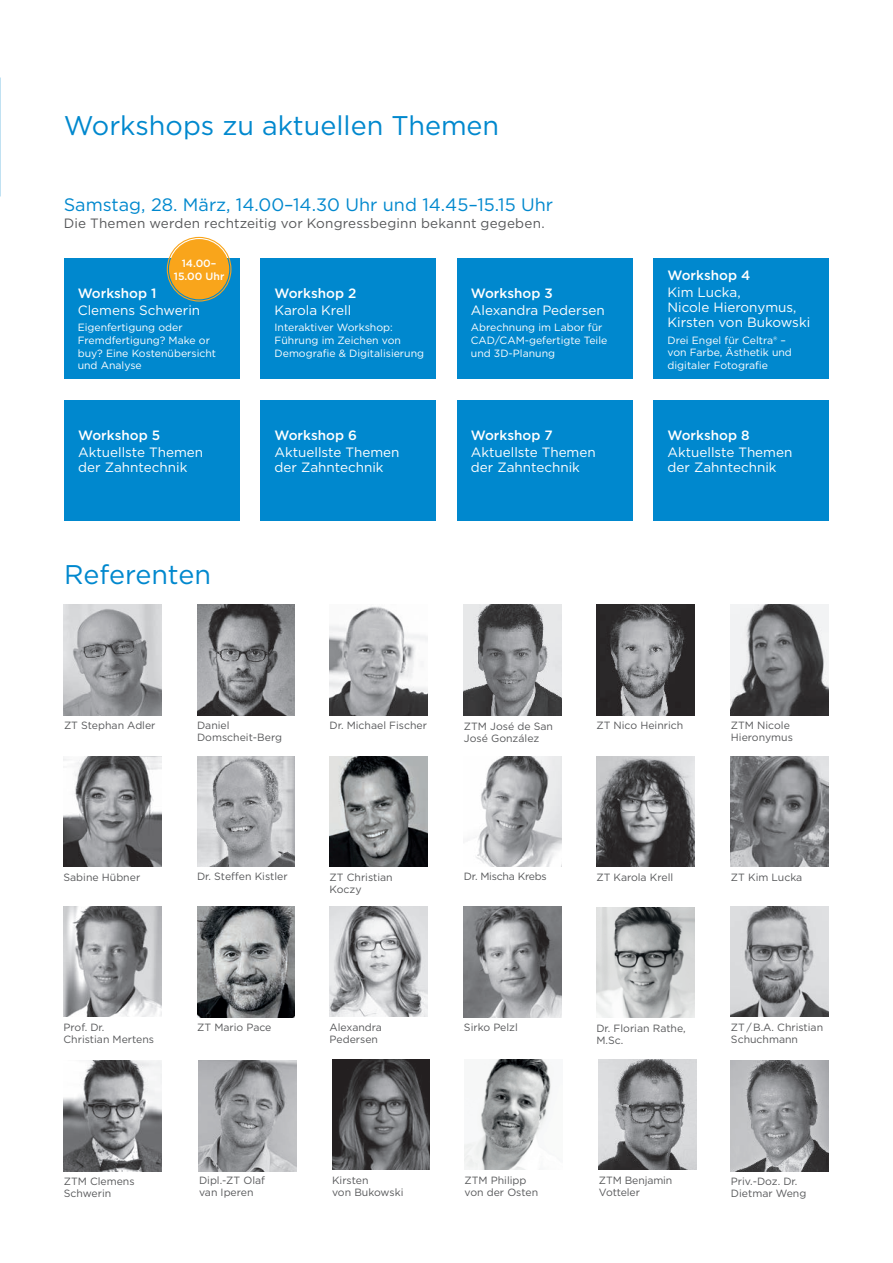
<style>
.page{position:relative;width:893px;height:1263px;background:#fff}
.page>*{position:absolute;margin:0;border:0;box-sizing:border-box;transform-origin:0 0}
.Head_2{font:27px "Gotham";color:#0088ce}
.Bodycopy_9_11{font:18px "Gotham";color:#0088ce}
.Head_medium_9_11{font:13.5px/15px "Gotham";color:#fff}
.Head_medium_9_11-2{font:500 13.5px "Gotham";color:#fff}
.Bodycopy_9_11-2{font:13.5px "Gotham";letter-spacing:.015em;color:#57585a}
.Head_medium_9_11-3{font:10.5px/12px "Gotham";color:#57585a}
.Head_medium_9_11-4{font:10.5px/12.6px "Gotham";color:#fff}
.Head_medium_9_11-5{font:500 10.5px/12.6px "Gotham";color:#fff;text-align:center}
.Head_medium_9_11-6{font:10.5px "Gotham";letter-spacing:-.02em;color:#57585a}
</style>
<div class="page">
<div style="left:64px;top:258px;width:176px;height:121px;background:#0088ce"></div>
<div style="left:169px;top:239px;width:60px;height:60px;background:#f9a51b;border-radius:50%"></div>
<div style="left:167px;top:237px;width:64px;height:65px;border:1px solid #f9a51b;border-radius:50%"></div>
<img style="left:64px;top:756px;width:97px;height:111px">
<img style="left:64px;top:1060px;width:98px;height:111px">
<img style="left:731px;top:906px;width:98px;height:111px">
<img style="left:464px;top:906px;width:98px;height:111px">
<img style="left:64px;top:906px;width:97px;height:111px">
<img style="left:596px;top:605px;width:98px;height:110px">
<img style="left:464px;top:605px;width:98px;height:110px">
<img style="left:599px;top:1059px;width:98px;height:111px">
<img style="left:329px;top:606px;width:98px;height:109px">
<img style="left:731px;top:1060px;width:98px;height:111px">
<img style="left:64px;top:605px;width:97px;height:110px">
<img style="left:197px;top:756px;width:98px;height:111px">
<img style="left:329px;top:906px;width:98px;height:111px">
<img style="left:731px;top:756px;width:98px;height:111px">
<img style="left:596px;top:756px;width:98px;height:111px">
<img style="left:332px;top:1059px;width:98px;height:111px">
<img style="left:197px;top:605px;width:98px;height:110px">
<img style="left:197px;top:906px;width:98px;height:111px">
<img style="left:464px;top:1059px;width:87px;height:111px">
<img style="left:596px;top:907px;width:98px;height:110px">
<img style="left:329px;top:756px;width:98px;height:111px">
<img style="left:199px;top:1060px;width:97px;height:111px">
<img style="left:474px;top:756px;width:88px;height:111px">
<div style="left:64px;top:400px;width:176px;height:121px;background:#0088ce"></div>
<div style="left:457px;top:258px;width:176px;height:121px;background:#0088ce"></div>
<div style="left:457px;top:400px;width:176px;height:121px;background:#0088ce"></div>
<div style="left:653px;top:258px;width:176px;height:121px;background:#0088ce"></div>
<div style="left:260px;top:258px;width:176px;height:121px;background:#0088ce"></div>
<div style="left:653px;top:400px;width:176px;height:121px;background:#0088ce"></div>
<img style="left:731px;top:605px;width:98px;height:110px">
<div style="left:260px;top:400px;width:176px;height:120px;background:#0088ce"></div>
<p class="Head_2" style="left:64px;top:108px;width:437px">Workshops zu aktuellen Themen</p>
<p class="Bodycopy_9_11" style="left:64px;top:193px;width:491px">Samstag, 28. März, 14.00–14.30 Uhr und 14.45–15.15 Uhr</p>
<p class="Bodycopy_9_11-2" style="left:64px;top:214px;width:482px">Die Themen werden rechtzeitig vor Kongressbeginn bekannt gegeben.</p>
<p class="Head_medium_9_11-5" style="left:174px;top:257px;width:52px">14.00–<br>15.00 Uhr</p>
<p class="Head_medium_9_11-2" style="left:78px;top:285px;width:80px">Workshop 1</p>
<p class="Head_medium_9_11" style="left:78px;top:302px;width:124px">Clemens Schwerin</p>
<p class="Head_medium_9_11-4" style="left:78px;top:321px;width:140px">Eigenfertigung oder<br>Fremdfertigung? Make or buy? Eine Kostenübersicht und Analyse</p>
<p class="Head_medium_9_11-2" style="left:78px;top:426px;width:83px">Workshop 5</p>
<p class="Head_medium_9_11" style="left:78px;top:444px;width:126px">Aktuellste Themen der Zahntechnik</p>
<p class="Head_2" style="left:64px;top:557px;width:148px">Referenten</p>
<p class="Head_medium_9_11-2" style="left:275px;top:285px;width:83px">Workshop 2</p>
<p class="Head_medium_9_11" style="left:275px;top:302px;width:78px">Karola Krell</p>
<p class="Head_medium_9_11-4" style="left:275px;top:321px;width:151px">Interaktiver Workshop:<br>Führung im Zeichen von<br>Demografie &amp; Digitalisierung</p>
<p class="Head_medium_9_11-2" style="left:275px;top:426px;width:84px">Workshop 6</p>
<p class="Head_medium_9_11" style="left:275px;top:444px;width:126px">Aktuellste Themen der Zahntechnik</p>
<p class="Head_medium_9_11-2" style="left:275px;top:436px;width:84px">Workshop 6</p>
<p class="Head_medium_9_11" style="left:275px;top:453px;width:126px">Aktuellste Themen der Zahntechnik</p>
<p class="Head_medium_9_11-2" style="left:471px;top:285px;width:83px">Workshop 3</p>
<p class="Head_medium_9_11" style="left:471px;top:302px;width:135px">Alexandra Pedersen</p>
<p class="Head_medium_9_11-4" style="left:471px;top:321px;width:138px">Abrechnung im Labor für<br>CAD/CAM-gefertigte Teile und 3D-Planung</p>
<p class="Head_medium_9_11-2" style="left:471px;top:426px;width:83px">Workshop 7</p>
<p class="Head_medium_9_11" style="left:471px;top:444px;width:126px">Aktuellste Themen der Zahntechnik</p>
<p class="Head_medium_9_11-2" style="left:667px;top:266px;width:84px">Workshop 4</p>
<p class="Head_medium_9_11" style="left:667px;top:284px;width:144px">Kim Lucka,<br>Nicole Hieronymus,<br>Kirsten von Bukowski</p>
<p class="Head_medium_9_11-4" style="left:667px;top:333px;width:126px">Drei Engel für Celtra® – von Farbe, Ästhetik und digitaler Fotografie</p>
<p class="Head_medium_9_11-2" style="left:667px;top:426px;width:84px">Workshop 8</p>
<p class="Head_medium_9_11" style="left:667px;top:444px;width:126px">Aktuellste Themen der Zahntechnik</p>
<p class="Head_medium_9_11-3" style="left:64px;top:719px;width:93px">ZT Stephan Adler</p>
<p class="Head_medium_9_11-3" style="left:197px;top:719px;width:86px">Daniel<br>Domscheit-Berg</p>
<p class="Head_medium_9_11-3" style="left:329px;top:719px;width:99px">Dr. Michael Fischer</p>
<p class="Head_medium_9_11-3" style="left:464px;top:720px;width:91px">ZTM José de San</p>
<p class="Head_medium_9_11-3" style="left:596px;top:719px;width:88px">ZT Nico Heinrich</p>
<p class="Head_medium_9_11-3" style="left:464px;top:732px;width:77px">José González</p>
<p class="Head_medium_9_11-3" style="left:731px;top:719px;width:63px">ZTM Nicole<br>Hieronymus</p>
<p class="Head_medium_9_11-3" style="left:64px;top:871px;width:78px">Sabine Hübner</p>
<p class="Head_medium_9_11-3" style="left:197px;top:870px;width:92px">Dr. Steffen Kistler</p>
<p class="Head_medium_9_11-3" style="left:330px;top:870px;width:65px">ZT Christian<br>Koczy</p>
<p class="Head_medium_9_11-6" style="left:464px;top:869px;width:84px">Dr. Mischa Krebs</p>
<p class="Head_medium_9_11-3" style="left:596px;top:871px;width:78px">ZT Karola Krell</p>
<p class="Head_medium_9_11-3" style="left:731px;top:871px;width:73px">ZT Kim Lucka</p>
<p class="Head_medium_9_11-3" style="left:64px;top:1021px;width:42px">Prof. Dr.</p>
<p class="Head_medium_9_11-3" style="left:464px;top:1021px;width:55px">Sirko Pelzl</p>
<p class="Head_medium_9_11-3" style="left:64px;top:1033px;width:92px">Christian Mertens</p>
<p class="Head_medium_9_11-3" style="left:329px;top:1021px;width:54px">Alexandra<br>Pedersen</p>
<p class="Head_medium_9_11-3" style="left:197px;top:1021px;width:76px">ZT Mario Pace</p>
<p class="Head_medium_9_11-3" style="left:596px;top:1021px;width:91px">Dr. Florian Rathe,<br>M.Sc.</p>
<p class="Head_medium_9_11-3" style="left:731px;top:1021px;width:94px">ZT / B.A. Christian<br>Schuchmann</p>
<p class="Head_medium_9_11-3" style="left:64px;top:1175px;width:72px">ZTM Clemens<br>Schwerin</p>
<p class="Head_medium_9_11-3" style="left:199px;top:1174px;width:68px">Dipl.-ZT Olaf van Iperen</p>
<p class="Head_medium_9_11-3" style="left:332px;top:1174px;width:73px">Kirsten<br>von Bukowski</p>
<p class="Head_medium_9_11-3" style="left:464px;top:1174px;width:75px">ZTM Philipp von der Osten</p>
<p class="Head_medium_9_11-3" style="left:599px;top:1174px;width:75px">ZTM Benjamin<br>Votteler</p>
<p class="Head_medium_9_11-3" style="left:731px;top:1175px;width:77px">Priv.-Doz. Dr.<br>Dietmar Weng</p>
</div>
